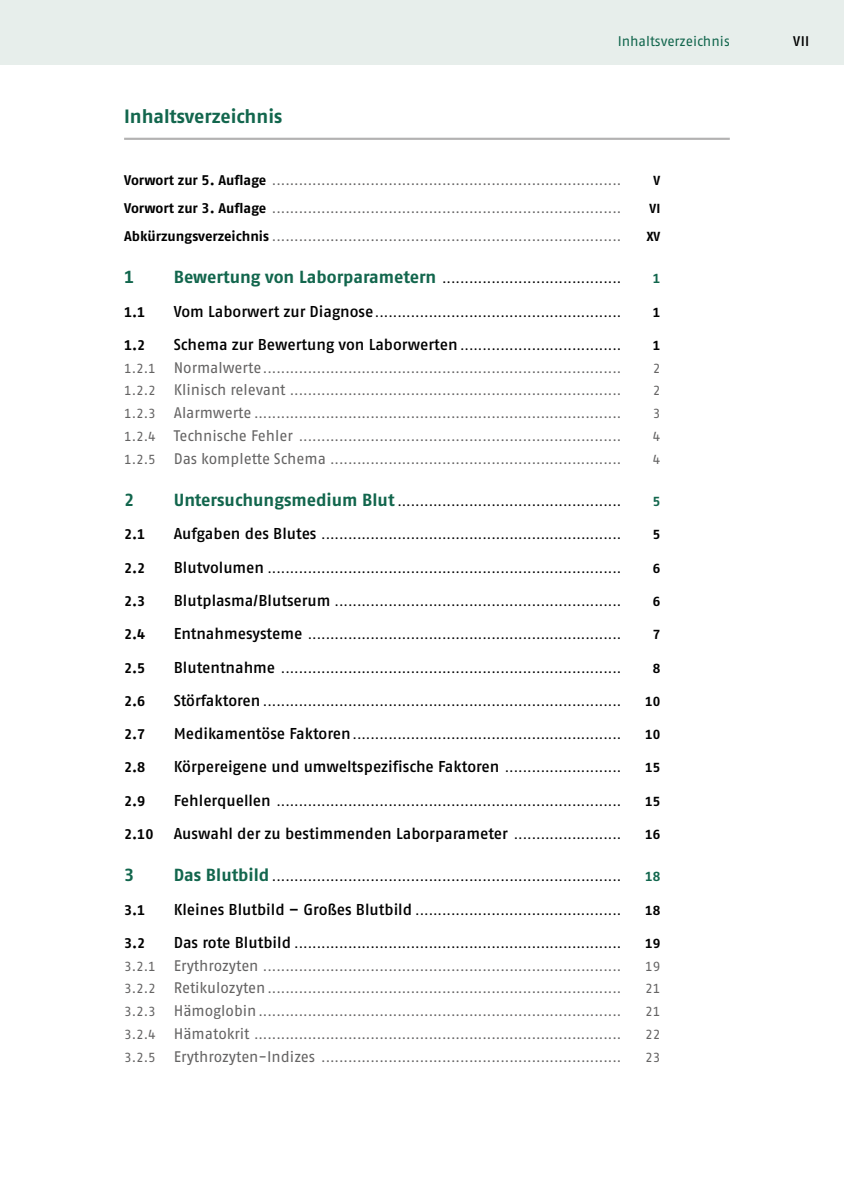
<style>
.page{position:relative;width:844px;height:1191px;background:#fff}
.page>*{position:absolute;margin:0;border:0;box-sizing:border-box;transform-origin:0 0}
.AUD_toc_head{font:700 19.25px "Fago Pro";color:#12664d}
.t1{font:700 17.5px "Fago Pro";color:#12664d}
.t2{font:600 15.75px "Fago Pro";letter-spacing:-.005em;color:#000}
.t3{font:700 14px "Fago Pro";color:#000}
.t4{font:14px "Fago Pro";color:#12664d}
.t5{font:600 14px "Fago Pro";color:#000}
.t6{font:13.12px "Fago Pro";color:#646363}
.t7{font:13.12px "Fago Pro";color:#000}
.t8{font:700 13.12px "Fago Pro";color:#000}
.t9{font:700 13.12px "Fago Pro";color:#12664d}
.s1{font-weight:700;font-size:14px;color:#000}
.s2{font-weight:700;font-size:17.5px;color:#12664d}
.s3{font-weight:600;font-size:15.75px}
.s4{font-size:15.4px}
.s5{font-weight:400;font-size:13.12px}
</style>
<div class="page">
<div style="left:0;top:0;width:729px;height:64px;background:#e7eeeb"></div>
<div style="left:729px;top:0;width:114px;height:64px;background:#e7eeeb"></div>
<hr style="left:124px;top:138px;width:605px;height:2px;background:#b3b2b2">
<h2 class="AUD_toc_head" style="left:124px;top:104px;width:160px">Inhaltsverzeichnis</h2>
<p class="t4" style="left:617px;top:32px;width:113px">Inhaltsverzeichnis</p>
<p class="t5" style="left:793px;top:32px;width:17px">VII</p>
<p class="t6" style="left:124px;top:173px;width:498px"><span class="s1">Vorwort zur 5. Auflage</span> ..............................................................................</p>
<p class="t8" style="left:653px;top:173px;width:8px">V</p>
<p class="t6" style="left:124px;top:200px;width:498px"><span class="s1">Vorwort zur 3. Auflage</span> ..............................................................................</p>
<p class="t8" style="left:649px;top:200px;width:12px">VI</p>
<p class="t6" style="left:124px;top:228px;width:498px"><span class="s1">Abkürzungsverzeichnis</span> ..............................................................................</p>
<p class="t8" style="left:646px;top:228px;width:15px">XV</p>
<p class="t1" style="left:124px;top:267px;width:12px">1</p>
<p class="t7" style="left:174px;top:271px;width:449px"><span class="s2">Bewertung von Laborparametern</span> ........................................</p>
<p class="t9" style="left:652px;top:271px;width:9px">1</p>
<p class="t3" style="left:124px;top:303px;width:23px">1.1</p>
<p class="t7" style="left:174px;top:304px;width:449px"><span class="s3">Vom Laborwert zur Diagnose</span>.......................................................</p>
<p class="t8" style="left:652px;top:304px;width:9px">1</p>
<p class="t3" style="left:124px;top:336px;width:23px">1.2</p>
<p class="t7" style="left:174px;top:337px;width:449px"><span class="s3">Schema zur Bewertung von Laborwerten</span> ....................................</p>
<p class="t8" style="left:652px;top:337px;width:9px">1</p>
<p class="t6" style="left:124px;top:360px;width:498px">1.2.1 <span class="s4">Normalwerte</span>................................................................................</p>
<p class="t6" style="left:652px;top:360px;width:9px">2</p>
<p class="t6" style="left:124px;top:383px;width:498px">1.2.2 <span class="s4">Klinisch relevant</span> ..........................................................................</p>
<p class="t6" style="left:652px;top:383px;width:9px">2</p>
<p class="t6" style="left:124px;top:405px;width:498px">1.2.3 <span class="s4">Alarmwerte</span> ..................................................................................</p>
<p class="t6" style="left:652px;top:405px;width:9px">3</p>
<p class="t6" style="left:124px;top:428px;width:498px">1.2.4 <span class="s4">Technische Fehler</span> ........................................................................</p>
<p class="t6" style="left:652px;top:428px;width:9px">4</p>
<p class="t6" style="left:124px;top:451px;width:498px">1.2.5 <span class="s4">Das komplette Schema</span> .................................................................</p>
<p class="t6" style="left:652px;top:451px;width:9px">4</p>
<p class="t1" style="left:124px;top:489px;width:12px">2</p>
<p class="t7" style="left:174px;top:494px;width:449px"><span class="s2">Untersuchungsmedium Blut</span> ..................................................</p>
<p class="t9" style="left:652px;top:494px;width:9px">5</p>
<p class="t3" style="left:124px;top:526px;width:23px">2.1</p>
<p class="t7" style="left:174px;top:527px;width:449px"><span class="s3">Aufgaben des Blutes</span> ...................................................................</p>
<p class="t8" style="left:652px;top:527px;width:9px">5</p>
<p class="t3" style="left:124px;top:559px;width:23px">2.2</p>
<p class="t7" style="left:174px;top:560px;width:449px"><span class="s3">Blutvolumen</span> ...............................................................................</p>
<p class="t8" style="left:652px;top:560px;width:9px">6</p>
<p class="t3" style="left:124px;top:592px;width:23px">2.3</p>
<p class="t7" style="left:174px;top:593px;width:449px"><span class="s3">Blutplasma/Blutserum</span> ................................................................</p>
<p class="t8" style="left:652px;top:593px;width:9px">6</p>
<p class="t3" style="left:124px;top:626px;width:23px">2.4</p>
<p class="t7" style="left:174px;top:627px;width:449px"><span class="s3">Entnahmesysteme</span> ......................................................................</p>
<p class="t8" style="left:652px;top:627px;width:9px">7</p>
<p class="t3" style="left:124px;top:659px;width:23px">2.5</p>
<p class="t7" style="left:174px;top:660px;width:449px"><span class="s3">Blutentnahme</span> ............................................................................</p>
<p class="t8" style="left:652px;top:660px;width:9px">8</p>
<p class="t3" style="left:124px;top:692px;width:23px">2.6</p>
<p class="t7" style="left:174px;top:693px;width:449px"><span class="s3">Störfaktoren</span> ................................................................................</p>
<p class="t8" style="left:645px;top:693px;width:17px">10</p>
<p class="t3" style="left:124px;top:725px;width:23px">2.7</p>
<p class="t7" style="left:174px;top:726px;width:449px"><span class="s3">Medikamentöse Faktoren</span>............................................................</p>
<p class="t8" style="left:645px;top:726px;width:17px">10</p>
<p class="t3" style="left:124px;top:759px;width:23px">2.8</p>
<p class="t2" style="left:174px;top:757px;width:449px">Körpereigene und umweltspezifische Faktoren <span class="s5">..........................</span></p>
<p class="t8" style="left:645px;top:760px;width:17px">15</p>
<p class="t3" style="left:124px;top:792px;width:23px">2.9</p>
<p class="t7" style="left:174px;top:793px;width:449px"><span class="s3">Fehlerquellen</span> .............................................................................</p>
<p class="t8" style="left:645px;top:793px;width:17px">15</p>
<p class="t3" style="left:124px;top:825px;width:31px">2.10</p>
<p class="t2" style="left:174px;top:824px;width:449px">Auswahl der zu bestimmenden Laborparameter <span class="s5">........................</span></p>
<p class="t8" style="left:645px;top:826px;width:17px">16</p>
<p class="t1" style="left:124px;top:864px;width:12px">3</p>
<p class="t7" style="left:174px;top:869px;width:449px"><span class="s2">Das Blutbild</span> ..............................................................................</p>
<p class="t9" style="left:645px;top:869px;width:17px">18</p>
<p class="t3" style="left:124px;top:901px;width:23px">3.1</p>
<p class="t7" style="left:174px;top:902px;width:449px"><span class="s3">Kleines Blutbild – Großes Blutbild</span> ..............................................</p>
<p class="t8" style="left:645px;top:902px;width:17px">18</p>
<p class="t3" style="left:124px;top:934px;width:23px">3.2</p>
<p class="t7" style="left:174px;top:935px;width:449px"><span class="s3">Das rote Blutbild</span> .........................................................................</p>
<p class="t8" style="left:645px;top:935px;width:17px">19</p>
<p class="t6" style="left:124px;top:958px;width:498px">3.2.1 <span class="s4">Erythrozyten</span> ................................................................................</p>
<p class="t6" style="left:645px;top:958px;width:17px">19</p>
<p class="t6" style="left:124px;top:981px;width:498px">3.2.2 <span class="s4">Retikulozyten</span>...............................................................................</p>
<p class="t6" style="left:645px;top:981px;width:17px">21</p>
<p class="t6" style="left:124px;top:1003px;width:498px">3.2.3 <span class="s4">Hämoglobin</span>.................................................................................</p>
<p class="t6" style="left:645px;top:1003px;width:17px">21</p>
<p class="t6" style="left:124px;top:1026px;width:498px">3.2.4 <span class="s4">Hämatokrit</span> ..................................................................................</p>
<p class="t6" style="left:645px;top:1026px;width:17px">22</p>
<p class="t6" style="left:124px;top:1049px;width:498px">3.2.5 <span class="s4">Erythrozyten-Indizes</span> ...................................................................</p>
<p class="t6" style="left:645px;top:1049px;width:17px">23</p>
</div>
